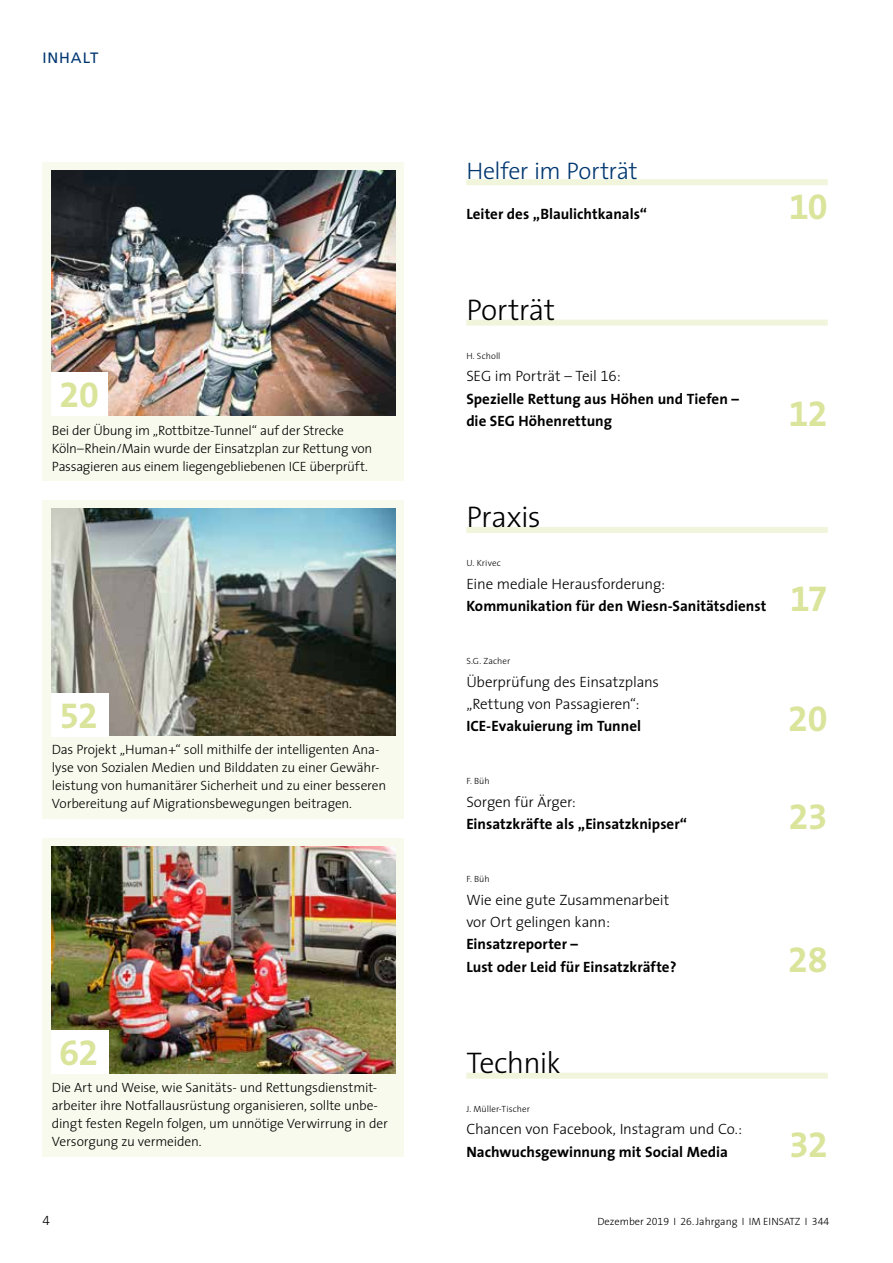
<style>
.page{position:relative;width:893px;height:1263px;background:#fff}
.page>*{position:absolute;margin:0;border:0;box-sizing:border-box;transform-origin:0 0}
.t1{font:36px "The Sans Bold Expert";letter-spacing:-.02em;color:#dae49b}
.t2{font:300 30px "The Sans";letter-spacing:-.025em;color:#000}
.t3{font:300 24px "The Sans";letter-spacing:-.015em;color:#003770}
.t4{font:700 15px/22.4px "The Sans";color:#000}
.t5{font:300 15px/22.4px "The Sans";letter-spacing:-.01em;color:#000}
.t6{font:15px "Frutiger";letter-spacing:.06em;color:#003770}
.t7{font:300 13.5px/18px "The Sans";letter-spacing:-.015em;color:#000}
.t8{font:13.5px "The Sans Light Expert";color:#000}
.t9{font:300 10.5px "The Sans";color:#000}
.t10{font:300 9px "The Sans";letter-spacing:.01em;color:#000}
.s1{font-weight:300}
.s2{font-family:"The Sans Light Expert";font-weight:400}
</style>
<div class="page">
<div style="left:43px;top:162px;width:361px;height:318px;background:#f8faed"></div>
<div style="left:43px;top:838px;width:361px;height:319px;background:#f8faed"></div>
<img style="left:51px;top:846px;width:344px;height:228px">
<div style="left:51px;top:1031px;width:57px;height:43px;background:#fff"></div>
<div style="left:43px;top:500px;width:361px;height:319px;background:#f8faed"></div>
<img style="left:51px;top:508px;width:344px;height:228px">
<div style="left:51px;top:694px;width:57px;height:43px;background:#fff"></div>
<img style="left:51px;top:170px;width:344px;height:245px">
<div style="left:51px;top:372px;width:57px;height:43px;background:#fff"></div>
<div style="left:466px;top:179px;width:362px;height:6px;background:#f1f5db"></div>
<div style="left:466px;top:320px;width:362px;height:6px;background:#f1f5db"></div>
<div style="left:466px;top:527px;width:362px;height:6px;background:#f1f5db"></div>
<div style="left:466px;top:1073px;width:362px;height:6px;background:#f1f5db"></div>
<p class="t6" style="left:43px;top:49px;width:57px">INHALT</p>
<h1 class="t1" style="left:60px;top:365px;width:41px">20</h1>
<p class="t7" style="left:52px;top:421px;width:322px">Bei der Übung im „Rottbitze-Tunnel“ auf der Strecke<br>Köln–Rhein/Main wurde der Einsatzplan zur Rettung von<br>Passagieren aus einem liegengebliebenen ICE überprüft.</p>
<h1 class="t1" style="left:60px;top:686px;width:40px">52</h1>
<p class="t7" style="left:52px;top:740px;width:336px">Das Projekt „Human+“ soll mithilfe der intelligenten Ana&shy;lyse von Sozialen Medien und Bilddaten zu einer Gewähr&shy;leistung von humanitärer Sicherheit und zu einer besseren Vorbereitung auf Migrationsbewegungen beitragen.</p>
<h1 class="t1" style="left:60px;top:1023px;width:40px">62</h1>
<p class="t7" style="left:52px;top:1078px;width:337px">Die Art und Weise, wie Sanitäts- und Rettungsdienstmit&shy;arbeiter ihre Notfallausrüstung organisieren, sollte unbe&shy;dingt festen Regeln folgen, um unnötige Verwirrung in der Versorgung zu vermeiden.</p>
<p class="t8" style="left:43px;top:1209px;width:9px">4</p>
<h3 class="t3" style="left:466px;top:151px;width:173px">Helfer im Porträt</h3>
<p class="t4" style="left:466px;top:202px;width:182px">Leiter des „Blaulichtkanals“</p>
<h1 class="t1" style="left:789px;top:176px;width:40px">10</h1>
<h2 class="t2" style="left:466px;top:285px;width:90px">Porträt</h2>
<p class="t10" style="left:466px;top:348px;width:36px">H. Scholl</p>
<p class="t4" style="left:466px;top:365px;width:274px"><span class="s1">SEG im Porträt – Teil</span> <span class="s2">16</span><span class="s1">:<br></span>Spezielle Rettung aus Höhen und Tiefen – die SEG Höhenrettung</p>
<h1 class="t1" style="left:789px;top:384px;width:40px">12</h1>
<h2 class="t2" style="left:466px;top:492px;width:76px">Praxis</h2>
<p class="t10" style="left:466px;top:556px;width:36px">U. Krivec</p>
<p class="t5" style="left:466px;top:572px;width:200px">Eine mediale Herausforderung:</p>
<p class="t4" style="left:466px;top:594px;width:302px">Kommunikation für den Wiesn-Sanitätsdienst</p>
<p class="t10" style="left:466px;top:654px;width:46px">S.G. Zacher</p>
<p class="t5" style="left:466px;top:670px;width:194px">Überprüfung des Einsatzplans „Rettung von Passagieren“:</p>
<p class="t4" style="left:466px;top:714px;width:176px">ICE-Evakuierung im Tunnel</p>
<p class="t10" style="left:466px;top:774px;width:25px">F. Büh</p>
<p class="t5" style="left:466px;top:790px;width:111px">Sorgen für Ärger:</p>
<p class="t4" style="left:466px;top:812px;width:222px">Einsatzkräfte als „Einsatzknipser“</p>
<h1 class="t1" style="left:790px;top:569px;width:39px">17</h1>
<h1 class="t1" style="left:788px;top:689px;width:41px">20</h1>
<h1 class="t1" style="left:789px;top:787px;width:41px">23</h1>
<p class="t10" style="left:466px;top:872px;width:25px">F. Büh</p>
<p class="t5" style="left:466px;top:888px;width:204px">Wie eine gute Zusammenarbeit vor Ort gelingen kann:</p>
<p class="t4" style="left:466px;top:933px;width:212px">Einsatzreporter –<br>Lust oder Leid für Einsatzkräfte?</p>
<h1 class="t1" style="left:788px;top:929px;width:41px">28</h1>
<h2 class="t2" style="left:466px;top:1038px;width:96px">Technik</h2>
<p class="t10" style="left:466px;top:1101px;width:65px">J. Müller-Tischer</p>
<p class="t5" style="left:466px;top:1117px;width:277px">Chancen von Facebook, Instagram und Co.:</p>
<p class="t4" style="left:466px;top:1140px;width:263px">Nachwuchsgewinnung mit Social Media</p>
<h1 class="t1" style="left:789px;top:1114px;width:40px">32</h1>
<p class="t9" style="left:597px;top:1212px;width:233px">Dezember <span class="s2">2019</span> I <span class="s2">26</span>. Jahrgang I IM EINSATZ I <span class="s2">344</span></p>
</div>
